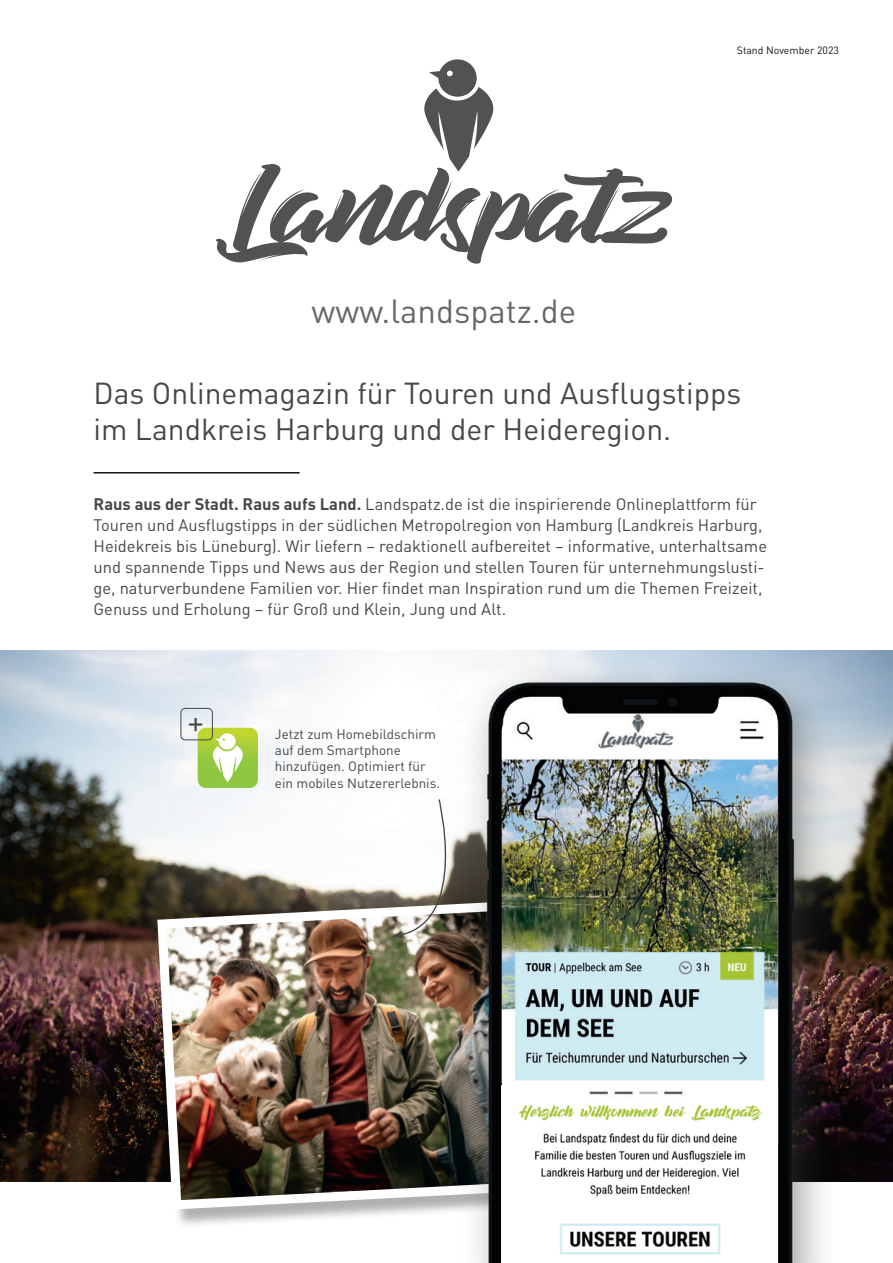
<style>
.page{position:relative;width:893px;height:1263px;background:#fff}
.page>*{position:absolute;margin:0;border:0;box-sizing:border-box;transform-origin:0 0}
.t1{font:33px "DIN";color:#656869}
.t2{font:31.65px "DIN";color:#454748}
.t3{font:30px/36px "DIN";color:#454748}
.t4{font:16.5px/21px "DIN";color:#454748}
.t5{font:13.5px/16.2px "DIN";color:#454748}
.t6{font:10.5px "DIN";color:#121617}
.s1{font-weight:700}
</style>
<div class="page">
<img style="left:0;top:651px;width:893px;height:530px">
<div style="left:160px;top:903px;width:399px;height:325px;background:#121617;opacity:.34"></div>
<img style="left:153px;top:896px;width:308px;height:318px">
<hr style="left:94px;top:472px;width:206px;height:1px;background:#121617">
<svg style="left:392px;top:798px;width:69px;height:140px"></svg>
<img style="left:461px;top:658px;width:378px;height:605px">
<img style="left:502px;top:1099px;width:276px;height:164px">
<img style="left:502px;top:713px;width:276px;height:386px">
<svg style="left:198px;top:728px;width:60px;height:60px"></svg>
<div style="left:181px;top:708px;width:32px;height:32px;border:1px solid #454748;border-radius:4px"></div>
<svg style="left:424px;top:59px;width:69px;height:105px"></svg>
<svg style="left:216px;top:164px;width:456px;height:100px"></svg>
<h1 class="t1" style="left:312px;top:291px;width:266px">www.landspatz.de</h1>
<p class="t6" style="left:737px;top:44px;width:104px">Stand November 2023</p>
<h3 class="t3" style="left:94px;top:375px;width:649px">Das Onlinemagazin für Touren und Ausflugstipps im Landkreis Harburg und der Heideregion.</h3>
<p class="t4" style="left:94px;top:493px;width:675px"><span class="s1">Raus aus der Stadt. Raus aufs Land.</span> Landspatz.de ist die inspirierende Onlineplattform für Touren und Ausflugstipps in der südlichen Metropolregion von Hamburg (Landkreis Harburg, Heidekreis bis Lüneburg). Wir liefern – redaktionell aufbereitet – informative, unterhaltsame und spannende Tipps und News aus der Region und stellen Touren für unternehmungslusti&shy;ge, naturverbundene Familien vor. Hier findet man Inspiration rund um die Themen Freizeit, Genuss und Erholung – für Groß und Klein, Jung und Alt.</p>
<h2 class="t2" style="left:188px;top:702px;width:18px">+</h2>
<p class="t5" style="left:275px;top:726px;width:167px">Jetzt zum Homebildschirm auf dem Smartphone hinzufügen. Optimiert für ein mobiles Nutzererlebnis.</p>
</div>
